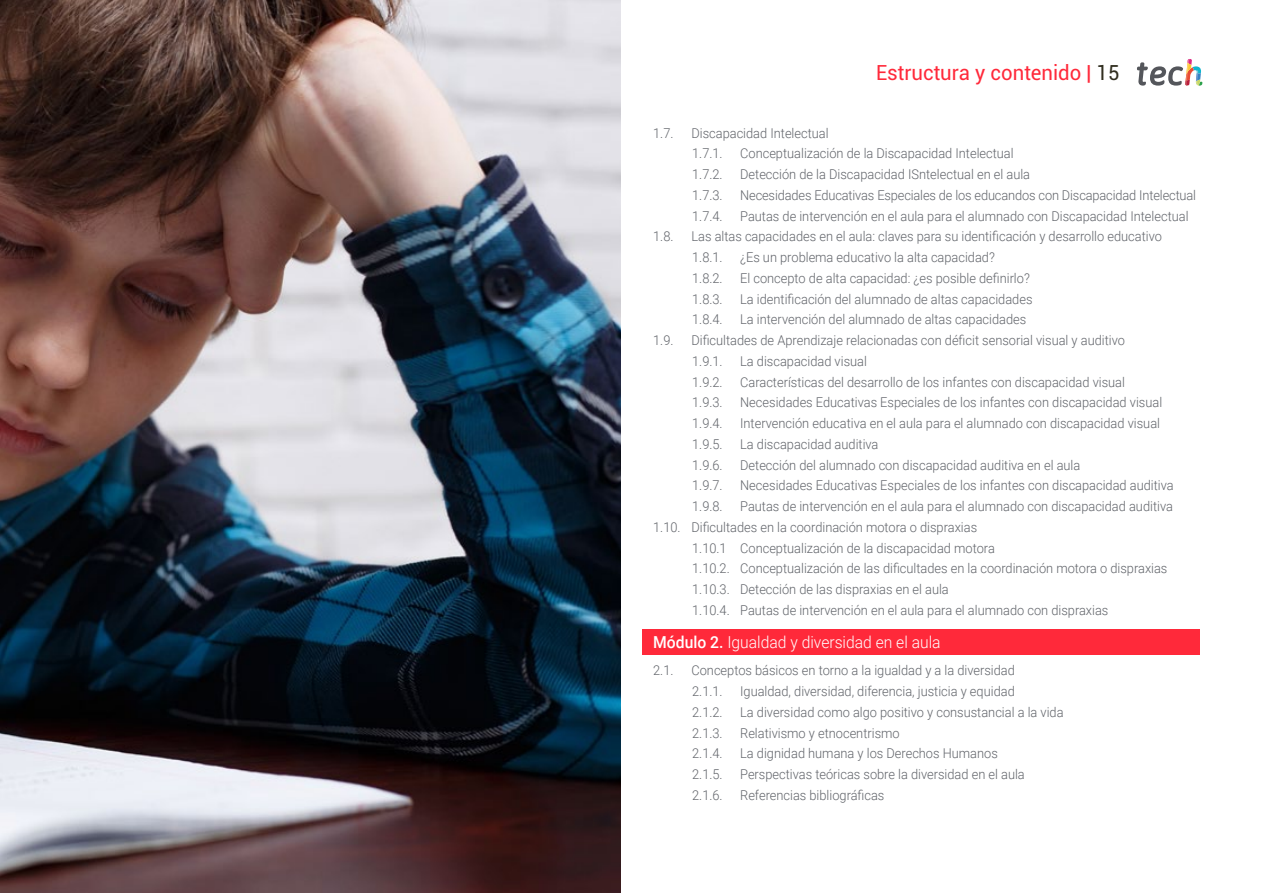
<style>
.page{position:relative;width:1263px;height:893px;background:#fff}
.page>*{position:absolute;margin:0;border:0;box-sizing:border-box;transform-origin:0 0}
.t1{font:21px "Roboto";color:#ff293a}
.t2{font:300 16.5px "Roboto";color:#fff;scale:.95 1}
.t3{font:300 13.5px/20.7px "Roboto";color:#61646a;scale:.95 1}
.s1{color:#312e20}
.s2{font-weight:500}
</style>
<div class="page">
<div style="left:642px;top:629px;width:557px;height:25px;background:#ff293a"></div>
<img style="left:0;top:0;width:621px;height:893px">
<svg style="left:1137px;top:59px;width:65px;height:27px"></svg>
<h1 class="t1" style="left:876px;top:57px;width:245px">Estructura y contenido | <span class="s1">15</span></h1>
<p class="t3" style="left:653px;top:122px;width:23px">1.7.</p>
<p class="t3" style="left:691px;top:122px;width:146px">Discapacidad Intelectual<br>1.7.1.</p>
<p class="t3" style="left:740px;top:143px;width:289px">Conceptualización de la Discapacidad Intelectual</p>
<p class="t3" style="left:692px;top:164px;width:34px">1.7.2.</p>
<p class="t3" style="left:740px;top:164px;width:307px">Detección de la Discapacidad ISntelectual en el aula</p>
<p class="t3" style="left:692px;top:184px;width:34px">1.7.3.</p>
<p class="t3" style="left:740px;top:184px;width:481px">Necesidades Educativas Especiales de los educandos con Discapacidad Intelectual</p>
<p class="t3" style="left:692px;top:205px;width:34px">1.7.4.</p>
<p class="t3" style="left:740px;top:205px;width:473px">Pautas de intervención en el aula para el alumnado con Discapacidad Intelectual</p>
<p class="t3" style="left:653px;top:226px;width:23px">1.8.</p>
<p class="t3" style="left:691px;top:226px;width:497px">Las altas capacidades en el aula: claves para su identificación y desarrollo educativo<br>1.8.1.</p>
<p class="t3" style="left:740px;top:247px;width:270px">¿Es un problema educativo la alta capacidad?</p>
<p class="t3" style="left:692px;top:267px;width:34px">1.8.2.</p>
<p class="t3" style="left:740px;top:267px;width:306px">El concepto de alta capacidad: ¿es posible definirlo?</p>
<p class="t3" style="left:692px;top:288px;width:34px">1.8.3.</p>
<p class="t3" style="left:740px;top:288px;width:309px">La identificación del alumnado de altas capacidades</p>
<p class="t3" style="left:692px;top:309px;width:34px">1.8.4.</p>
<p class="t3" style="left:740px;top:309px;width:303px">La intervención del alumnado de altas capacidades</p>
<p class="t3" style="left:653px;top:330px;width:23px">1.9.</p>
<p class="t3" style="left:691px;top:330px;width:458px">Dificultades de Aprendizaje relacionadas con déficit sensorial visual y auditivo<br>1.9.1.</p>
<p class="t3" style="left:740px;top:350px;width:135px">La discapacidad visual</p>
<p class="t3" style="left:692px;top:371px;width:34px">1.9.2.</p>
<p class="t3" style="left:740px;top:371px;width:406px">Características del desarrollo de los infantes con discapacidad visual</p>
<p class="t3" style="left:692px;top:392px;width:34px">1.9.3.</p>
<p class="t3" style="left:740px;top:392px;width:446px">Necesidades Educativas Especiales de los infantes con discapacidad visual</p>
<p class="t3" style="left:692px;top:413px;width:34px">1.9.4.</p>
<p class="t3" style="left:740px;top:413px;width:443px">Intervención educativa en el aula para el alumnado con discapacidad visual</p>
<p class="t3" style="left:692px;top:433px;width:34px">1.9.5.</p>
<p class="t3" style="left:740px;top:433px;width:147px">La discapacidad auditiva</p>
<p class="t3" style="left:692px;top:454px;width:34px">1.9.6.</p>
<p class="t3" style="left:740px;top:454px;width:360px">Detección del alumnado con discapacidad auditiva en el aula</p>
<p class="t3" style="left:692px;top:475px;width:34px">1.9.7.</p>
<p class="t3" style="left:740px;top:475px;width:458px">Necesidades Educativas Especiales de los infantes con discapacidad auditiva</p>
<p class="t3" style="left:692px;top:496px;width:34px">1.9.8.</p>
<p class="t3" style="left:740px;top:496px;width:457px">Pautas de intervención en el aula para el alumnado con discapacidad auditiva</p>
<p class="t3" style="left:653px;top:516px;width:343px">1.10. Dificultades en la coordinación motora o dispraxias</p>
<p class="t3" style="left:692px;top:537px;width:320px">1.10.1 Conceptualización de la discapacidad motora</p>
<p class="t3" style="left:692px;top:558px;width:502px">1.10.2. Conceptualización de las dificultades en la coordinación motora o dispraxias</p>
<p class="t3" style="left:692px;top:579px;width:272px">1.10.3. Detección de las dispraxias en el aula</p>
<p class="t3" style="left:692px;top:599px;width:440px">1.10.4. Pautas de intervención en el aula para el alumnado con dispraxias</p>
<p class="t2" style="left:653px;top:631px;width:304px"><span class="s2">Módulo 2.</span> Igualdad y diversidad en el aula</p>
<p class="t3" style="left:653px;top:660px;width:23px">2.1.</p>
<p class="t3" style="left:691px;top:660px;width:342px">Conceptos básicos en torno a la igualdad y a la diversidad<br>2.1.1.</p>
<p class="t3" style="left:740px;top:680px;width:291px">Igualdad, diversidad, diferencia, justicia y equidad</p>
<p class="t3" style="left:692px;top:701px;width:34px">2.1.2.</p>
<p class="t3" style="left:740px;top:701px;width:342px">La diversidad como algo positivo y consustancial a la vida</p>
<p class="t3" style="left:692px;top:722px;width:34px">2.1.3.</p>
<p class="t3" style="left:740px;top:722px;width:169px">Relativismo y etnocentrismo</p>
<p class="t3" style="left:692px;top:743px;width:34px">2.1.4.</p>
<p class="t3" style="left:740px;top:743px;width:273px">La dignidad humana y los Derechos Humanos</p>
<p class="t3" style="left:692px;top:763px;width:34px">2.1.5.</p>
<p class="t3" style="left:740px;top:763px;width:301px">Perspectivas teóricas sobre la diversidad en el aula</p>
<p class="t3" style="left:692px;top:784px;width:34px">2.1.6.</p>
<p class="t3" style="left:740px;top:784px;width:153px">Referencias bibliográficas</p>
</div>
